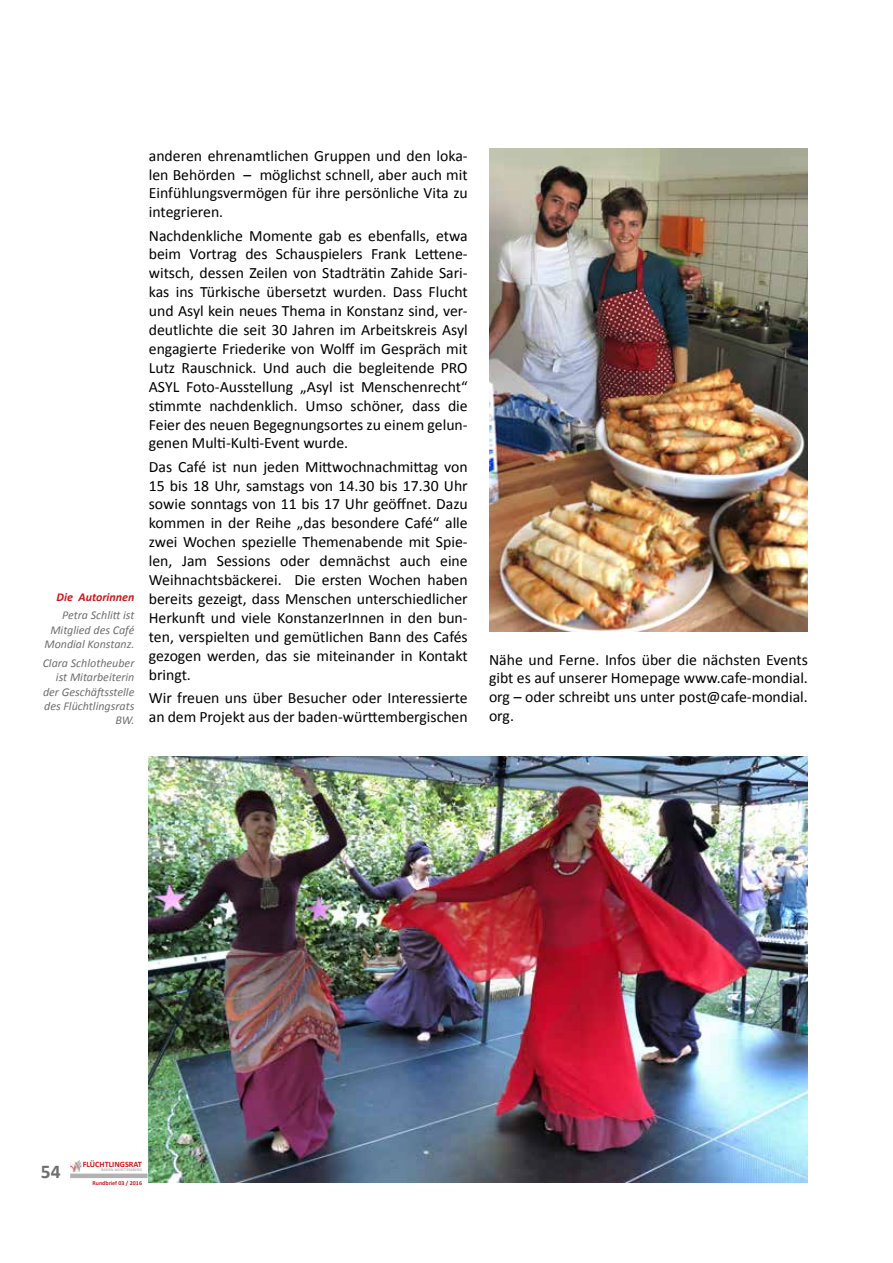
<style>
.page{position:relative;width:893px;height:1263px;background:#fff}
.page>*{position:absolute;margin:0;border:0;box-sizing:border-box;transform-origin:0 0}
.t1{font:700 19.5px "Calibri";color:#706f6f}
.t2{font:15.75px/18.9px "Calibri";color:#000;text-align:justify}
.t3{font:italic 12px/14.4px "Calibri";color:#706f6f;text-align:right}
.t4{font:italic 700 12px "Calibri";color:#cd171a}
.t5{font:700 8.25px "Calibri";color:#cd171a}
.t6{font:700 6px "Calibri";color:#cd171a}
.t7{font:700 4.05px "Calibri";color:#b3b2b2}
</style>
<div class="page">
<div style="left:70px;top:1173px;width:78px;height:5px;background:#b3b2b2"></div>
<svg style="left:70px;top:1161px;width:12px;height:11px"></svg>
<img style="left:149px;top:756px;width:659px;height:426px">
<img style="left:489px;top:149px;width:319px;height:482px">
<p class="t4" style="left:57px;top:589px;width:79px">Die Autorinnen</p>
<p class="t3" style="left:44px;top:608px;width:91px">Petra Schlitt ist<br>Mitglied des Café<br>Mondial Konstanz.</p>
<p class="t3" style="left:43px;top:655px;width:93px">Clara Schlotheuber ist Mitarbeiterin der Geschäftsstelle des Flüchtlingsrats<br>BW.</p>
<p class="t2" style="left:149px;top:146px;width:320px">anderen ehrenamtlichen Gruppen und den loka&shy;len Behörden – möglichst schnell, aber auch mit Einfühlungsvermögen für ihre persönliche Vita zu integrieren.</p>
<p class="t2" style="left:149px;top:226px;width:320px">Nachdenkliche Momente gab es ebenfalls, etwa beim Vortrag des Schauspielers Frank Lettene&shy;witsch, dessen Zeilen von Stadträtin Zahide Sari&shy;kas ins Türkische übersetzt wurden. Dass Flucht und Asyl kein neues Thema in Konstanz sind, ver&shy;deutlichte die seit 30 Jahren im Arbeitskreis Asyl engagierte Friederike von Wolff im Gespräch mit Lutz Rauschnick. Und auch die begleitende PRO ASYL Foto-Ausstellung „Asyl ist Menschenrecht“ stimmte nachdenklich. Umso schöner, dass die Feier des neuen Begegnungsortes zu einem gelun&shy;genen Multi-Kulti-Event wurde.</p>
<p class="t2" style="left:149px;top:457px;width:320px">Das Café ist nun jeden Mittwochnachmittag von 15 bis 18 Uhr, samstags von 14.30 bis 17.30 Uhr sowie sonntags von 11 bis 17 Uhr geöffnet. Dazu kommen in der Reihe „das besondere Café“ alle zwei Wochen spezielle Themenabende mit Spie&shy;len, Jam Sessions oder demnächst auch eine Weihnachtsbäckerei. Die ersten Wochen haben bereits gezeigt, dass Menschen unterschiedlicher Herkunft und viele KonstanzerInnen in den bun&shy;ten, verspielten und gemütlichen Bann des Cafés gezogen werden, das sie miteinander in Kontakt bringt.</p>
<p class="t2" style="left:149px;top:688px;width:320px">Wir freuen uns über Besucher oder Interessierte an dem Projekt aus der baden-württembergischen</p>
<p class="t2" style="left:489px;top:650px;width:320px">Nähe und Ferne. Infos über die nächsten Events gibt es auf unserer Homepage www.cafe-mondial. org – oder schreibt uns unter post@cafe-mondial. org.</p>
<p class="t1" style="left:41px;top:1159px;width:21px">54</p>
<p class="t5" style="left:83px;top:1159px;width:61px">FLÜCHTLINGSRAT</p>
<p class="t7" style="left:101px;top:1167px;width:42px">BADEN-WÜRTTEMBERG</p>
<p class="t6" style="left:92px;top:1179px;width:51px">Rundbrief 03 / 2016</p>
</div>
